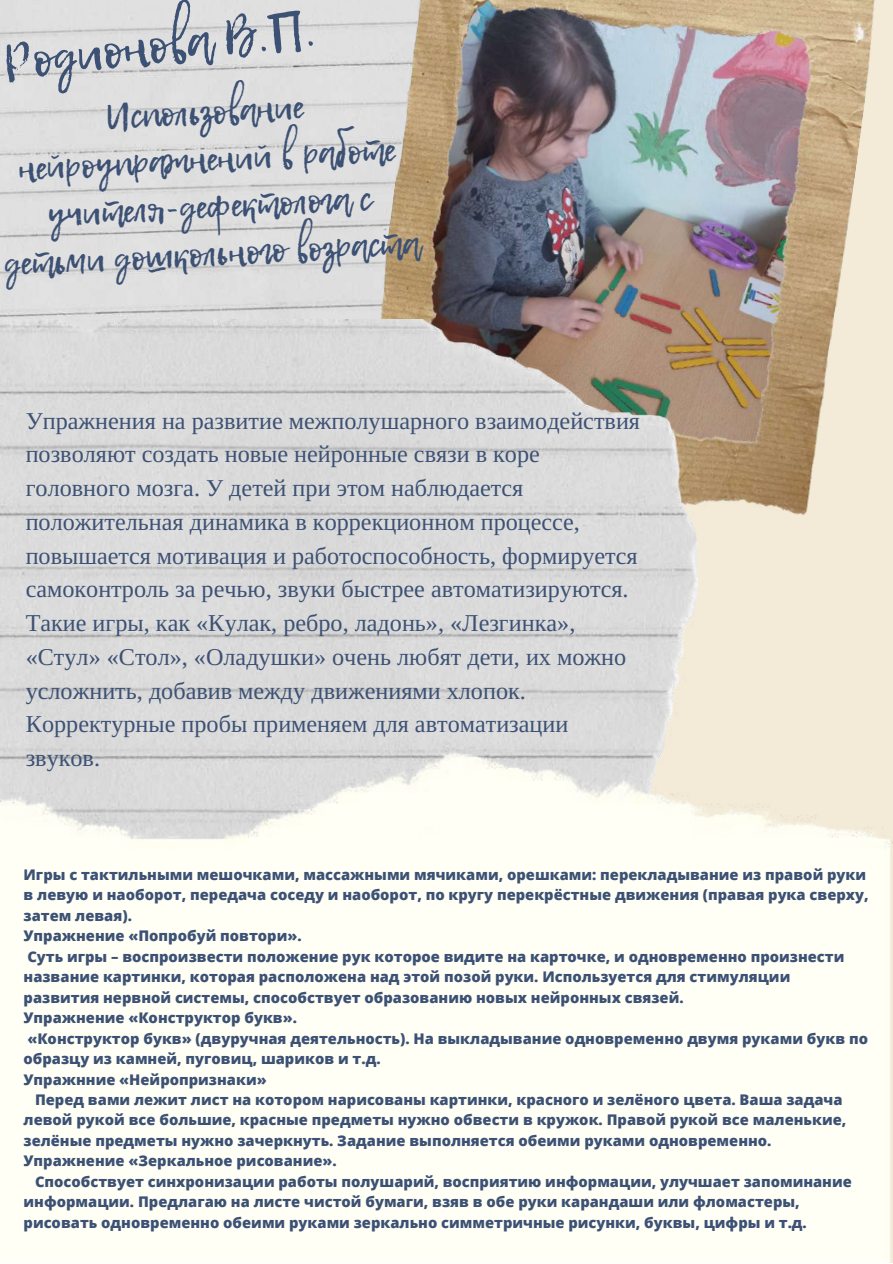
<style>
.page{position:relative;width:893px;height:1264px;background:#fff}
.page>*{position:absolute;margin:0;border:0;box-sizing:border-box;transform-origin:0 0}
.t1{font:48px "Lemon Tuesday";color:#3c5174}
.t2{font:34.05px/47.2px "Lemon Tuesday";color:#3c5174;text-align:center}
.t3{font:24.15px/33.8px "Libra Serif Modern";color:#3c5174}
.t4{font:800 14.7px "Open Sans";color:#3c5174}
</style>
<div class="page">
<div style="left:0;top:0;width:892px;height:1262px;background:#f3ebd8"></div>
<img style="left:0;top:0;width:356px;height:319px">
<img style="left:356px;top:0;width:519px;height:516px">
<img style="left:0;top:319px;width:698px;height:421px">
<img style="left:0;top:740px;width:890px;height:522px">
<h1 class="t1" style="left:-1px;top:29px;width:316px;rotate:-7deg">Родионова В.П.</h1>
<h2 class="t2" style="left:-4px;top:99px;width:417px;rotate:-3deg">Использование нейроупражнений в работе учителя-дефектолога с детьми дошкольного возраста</h2>
<p class="t3" style="left:26px;top:404px;width:615px">Упражнения на развитие межполушарного взаимодействия позволяют создать новые нейронные связи в коре головного мозга. У детей при этом наблюдается положительная динамика в коррекционном процессе, повышается мотивация и работоспособность, формируется самоконтроль за речью, звуки быстрее автоматизируются.<br>Такие игры, как «Кулак, ребро, ладонь», «Лезгинка», «Стул» «Стол», «Оладушки» очень любят дети, их можно усложнить, добавив между движениями хлопок.<br>Корректурные пробы применяем для автоматизации звуков.</p>
<p class="t4" style="left:24px;top:863px;width:844px">Игры с тактильными мешочками, массажными мячиками, орешками: перекладывание из правой руки</p>
<p class="t4" style="left:24px;top:884px;width:846px">в левую и наоборот, передача соседу и наоборот, по кругу перекрёстные движения (правая рука сверху,</p>
<p class="t4" style="left:24px;top:904px;width:110px">затем левая).</p>
<p class="t4" style="left:24px;top:925px;width:279px">Упражнение «Попробуй повтори».</p>
<p class="t4" style="left:27px;top:945px;width:818px">Суть игры – воспроизвести положение рук которое видите на карточке, и одновременно произнести</p>
<p class="t4" style="left:24px;top:966px;width:768px">название картинки, которая расположена над этой позой руки. Используется для стимуляции</p>
<p class="t4" style="left:24px;top:986px;width:661px">развития нервной системы, способствует образованию новых нейронных связей.</p>
<p class="t4" style="left:24px;top:1007px;width:275px">Упражнение «Конструктор букв».</p>
<p class="t4" style="left:27px;top:1027px;width:842px">«Конструктор букв» (двуручная деятельность). На выкладывание одновременно двумя руками букв по</p>
<p class="t4" style="left:24px;top:1048px;width:358px">образцу из камней, пуговиц, шариков и т.д.</p>
<p class="t4" style="left:24px;top:1068px;width:245px">Упражнние «Нейропризнаки»</p>
<p class="t4" style="left:35px;top:1089px;width:809px">Перед вами лежит лист на котором нарисованы картинки, красного и зелёного цвета. Ваша задача</p>
<p class="t4" style="left:24px;top:1109px;width:824px">левой рукой все большие, красные предметы нужно обвести в кружок. Правой рукой все маленькие,</p>
<p class="t4" style="left:24px;top:1130px;width:749px">зелёные предметы нужно зачеркнуть. Задание выполняется обеими руками одновременно.</p>
<p class="t4" style="left:24px;top:1150px;width:315px">Упражнение «Зеркальное рисование».</p>
<p class="t4" style="left:35px;top:1171px;width:818px">Способствует синхронизации работы полушарий, восприятию информации, улучшает запоминание</p>
<p class="t4" style="left:24px;top:1191px;width:777px">информации. Предлагаю на листе чистой бумаги, взяв в обе руки карандаши или фломастеры,</p>
<p class="t4" style="left:24px;top:1212px;width:784px">рисовать одновременно обеими руками зеркально симметричные рисунки, буквы, цифры и т.д.</p>
</div>
